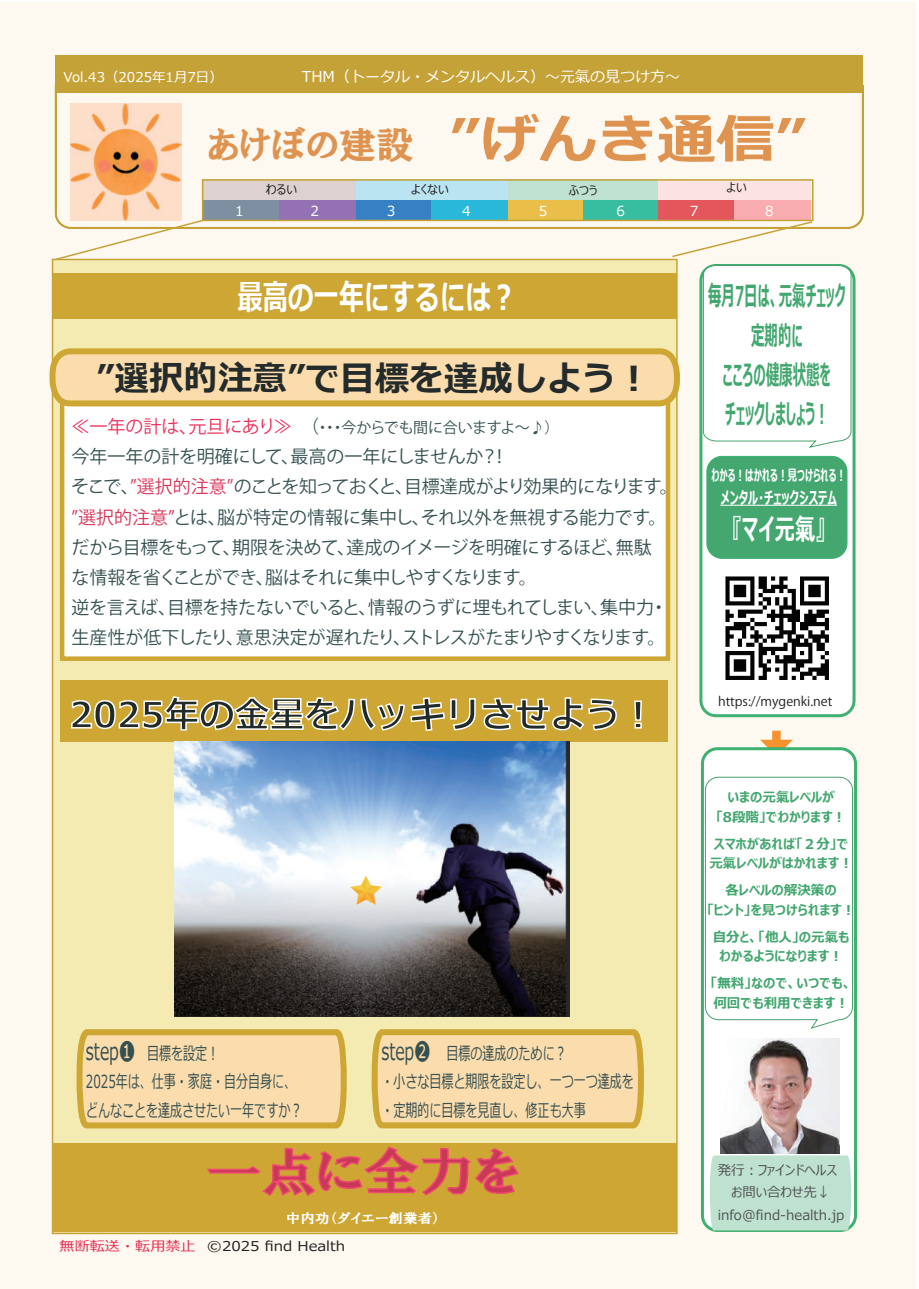
<style>
.page{position:relative;width:919px;height:1289px;background:#fff}
.page>*{position:absolute;margin:0;border:0;box-sizing:border-box;transform-origin:0 0}
.t1{font:700 52.5px "Meiryo";color:#df9351;scale:1.12 1}
.t2{font:51px "HGP Soei Presence EB";color:#c93957;scale:1.08 1}
.t3{font:700 36px "Meiryo";color:#222a2a}
.t4{font:700 34.5px "Meiryo";color:#242b2b}
.t5{font:700 34.5px "Meiryo";color:#fff;scale:.73 1}
.t6{font:700 29.1px "Meiryo UI";color:#fff;scale:.7 1}
.t7{font:700 27.3px/39.5px "Meiryo UI";color:#43a76f;text-align:center;scale:.49 1}
.t8{font:18px/30px "Koz Go Pr 6 N";letter-spacing:-.02em;color:#365151}
.t9{font:18px/28.5px "Meiryo";color:#365050;scale:.67 1}
.t10{font:700 16.8px "Meiryo UI";color:#fff;scale:.7 1}
.t11{font:700 15.3px "Meiryo UI";color:#fff;scale:.63 1}
.t12{font:15px "Koz Go Pr 6 N";letter-spacing:-.04em;color:#365151}
.t13{font:15px "Meiryo";color:#fff}
.t14{font:13.8px "Meiryo";color:#fff}
.t15{font:700 13.5px/19.5px "Meiryo UI";color:#43a76f;text-align:center}
.t16{font:13.5px/22.5px "Meiryo UI";color:#515354;text-align:center}
.t17{font:13.5px "Meiryo";color:#231f20;scale:1.12 1}
.t18{font:13.5px "Meiryo";color:#fff}
.t19{font:13.5px "HGP Soei Presence EB";color:#fff;scale:1.08 1}
.t20{font:12.75px "Koz Go Pr 6 N";color:#231f20}
.t21{font:12.75px "Meiryo UI";color:#231f20}
.s1{font-family:"HGP Soei Presence EB";font-weight:400;font-size:37.5px}
.s2{font-size:18px;color:#ed2e5a}
.s3{font-size:18px}
.s4{color:#d83759}
.s5{font-size:24px}
.s6{color:#e72e52}
.s7{font-family:"Koz Go Pr 6 N"}
</style>
<div class="page">
<div style="left:0;top:3px;width:915px;height:1285px;background:#fef9f0"></div>
<div style="left:52px;top:259px;width:625px;height:975px;background:#f4ebb2;border:2px solid #c5a238"></div>
<svg style="left:54px;top:84px;width:810px;height:145px"></svg>
<div style="left:55px;top:55px;width:808px;height:38px;background:#c5a238"></div>
<img style="left:71px;top:104px;width:110px;height:115px">
<svg style="left:54px;top:219px;width:150px;height:42px"></svg>
<svg style="left:670px;top:221px;width:143px;height:37px"></svg>
<div style="left:507px;top:200px;width:76px;height:21px;background:#e9bf4a"></div>
<div style="left:507px;top:179px;width:152px;height:21px;background:#bee1d0"></div>
<div style="left:583px;top:200px;width:76px;height:21px;background:#37bda0"></div>
<div style="left:658px;top:200px;width:76px;height:21px;background:#e3575c"></div>
<div style="left:658px;top:179px;width:152px;height:21px;background:#fce3e3"></div>
<div style="left:734px;top:200px;width:76px;height:21px;background:#f8acaf"></div>
<div style="left:355px;top:200px;width:76px;height:21px;background:#3681c3"></div>
<div style="left:355px;top:179px;width:152px;height:21px;background:#bbe4f3"></div>
<div style="left:431px;top:200px;width:76px;height:21px;background:#29b8da"></div>
<div style="left:203px;top:200px;width:77px;height:21px;background:#7d8fa1"></div>
<div style="left:203px;top:179px;width:153px;height:21px;background:#ddd2cf"></div>
<div style="left:279px;top:200px;width:77px;height:21px;background:#9471b2"></div>
<div style="left:202px;top:179px;width:611px;height:42px;border:2px solid #c5a238"></div>
<div style="left:772px;top:730px;width:8px;height:17px;background:#f69130"></div>
<svg style="left:760px;top:739px;width:32px;height:8px"></svg>
<div style="left:700px;top:265px;width:154px;height:450px;background:#fff;border-radius:15px"></div>
<div style="left:699px;top:264px;width:156px;height:453px;border:3px solid #3eb071;border-radius:15px"></div>
<div style="left:706px;top:456px;width:140px;height:102px;background:#43a76f;border-radius:15px"></div>
<div style="left:706px;top:456px;width:141px;height:103px;border:1px solid #3eb071;border-radius:15px"></div>
<hr style="left:720px;top:505px;width:117px;height:1px;background:#fff">
<img style="left:725px;top:576px;width:104px;height:104px">
<div style="left:702px;top:748px;width:153px;height:482px;background:#fff;border-radius:15px"></div>
<div style="left:700px;top:747px;width:156px;height:484px;border:3px solid #3eb071;border-radius:15px"></div>
<img style="left:720px;top:1038px;width:118px;height:115px">
<div style="left:710px;top:1155px;width:140px;height:75px;background:#bee1d0"></div>
<svg style="left:704px;top:776px;width:149px;height:253px"></svg>
<svg style="left:702px;top:265px;width:149px;height:183px"></svg>
<div style="left:60px;top:385px;width:610px;height:276px;background:#fff;border:4px solid #cda633"></div>
<div style="left:53px;top:274px;width:623px;height:45px;background:#cda633"></div>
<svg style="left:49px;top:345px;width:631px;height:64px"></svg>
<div style="left:52px;top:1143px;width:624px;height:88px;background:#cda633"></div>
<svg style="left:207px;top:1146px;width:312px;height:50px"></svg>
<div style="left:61px;top:679px;width:607px;height:62px;background:#cda633"></div>
<svg style="left:71px;top:696px;width:546px;height:35px"></svg>
<svg style="left:634px;top:700px;width:8px;height:29px"></svg>
<img style="left:174px;top:741px;width:395px;height:274px">
<img style="left:350px;top:874px;width:32px;height:31px">
<svg style="left:76px;top:1015px;width:568px;height:114px"></svg>
<p class="t13" style="left:302px;top:66px;width:380px">THM（トータル・メンタルヘルス）～元氣の見つけ方～</p>
<h1 class="t1" style="left:207px;top:102px;width:536px"><span class="s1">あけぼの建設</span> ”げんき通信”</h1>
<p class="t18" style="left:63px;top:68px;width:161px">Vol.43（2025年1月7日）</p>
<p class="t21" style="left:266px;top:181px;width:32px">わるい</p>
<p class="t21" style="left:411px;top:180px;width:39px">よくない</p>
<p class="t21" style="left:568px;top:182px;width:30px">ふつう</p>
<p class="t21" style="left:726px;top:179px;width:22px">よい</p>
<p class="t14" style="left:235px;top:201px;width:10px">1</p>
<p class="t14" style="left:310px;top:201px;width:10px">2</p>
<p class="t14" style="left:387px;top:201px;width:10px">3</p>
<p class="t14" style="left:462px;top:201px;width:10px">4</p>
<p class="t14" style="left:538px;top:201px;width:10px">5</p>
<p class="t14" style="left:614px;top:201px;width:15px">６</p>
<p class="t14" style="left:689px;top:201px;width:10px">7</p>
<p class="t14" style="left:765px;top:201px;width:10px">8</p>
<h3 class="t5" style="left:212px;top:273px;width:418px">　最高の一年にするには︖</h3>
<h3 class="t4" style="left:96px;top:354px;width:556px">”選択的注意”で目標を達成しよう︕</h3>
<p class="t12" style="left:71px;top:419px;width:489px"><span class="s2">≪一年の計は、元旦にあり≫</span><span class="s3">　（</span>・・・今からでも間に合いますよ～♪）</p>
<p class="t8" style="left:71px;top:442px;width:608px">今年一年の計を明確にして、最高の一年にしませんか？！<br>そこで、<span class="s4">”選択的注意”</span>のことを知っておくと、目標達成がより効果的になります。<span class="s4">”選択的注意”</span>とは、脳が特定の情報に集中し、それ以外を無視する能力です。だから目標をもって、期限を決めて、達成のイメージを明確にするほど、無駄<br>な情報を省くことができ、脳はそれに集中しやすくなります。<br>逆を言えば、目標を持たないでいると、情報のうずに埋もれてしまい、集中力・生産性が低下したり、意思決定が遅れたり、ストレスがたまりやすくなります。</p>
<h3 class="t3" style="left:69px;top:689px;width:588px">2025年の金星をハッキリさせよう︕</h3>
<p class="t9" style="left:86px;top:1039px;width:324px"><span class="s5">step❶</span>　目標を設定︕<br>2025年は、仕事・家庭・自分自身に、どんなことを達成させたい一年ですか︖</p>
<h2 class="t2" style="left:206px;top:1145px;width:291px">一点に全力を</h2>
<p class="t19" style="left:286px;top:1211px;width:144px">中内功（ダイエー創業者）</p>
<p class="t9" style="left:381px;top:1039px;width:378px"><span class="s5">step❷　</span>目標の達成のために︖<br>・小さな目標と期限を設定し、一つ一つ達成を・定期的に目標を見直し、修正も大事</p>
<p class="t17" style="left:60px;top:1236px;width:256px"><span class="s6">無断転送・転用禁止</span> ©2025 find Health</p>
<h3 class="t7" style="left:708px;top:278px;width:282px">毎月7日は、元氣チェック定期的に<br>こころの健康状態を<br>チェックしましょう︕</h3>
<p class="t11" style="left:711px;top:464px;width:215px">わかる︕はかれる︕見つけられる︕</p>
<p class="t10" style="left:720px;top:485px;width:168px">メンタル・チェックシステム</p>
<h3 class="t6" style="left:731px;top:509px;width:135px">『マイ元氣』</h3>
<p class="t20" style="left:718px;top:694px;width:116px">https://mygenki.net</p>
<p class="t15" style="left:716px;top:788px;width:131px">いまの元氣レベルが<br>「8段階」でわかります︕</p>
<p class="t15" style="left:709px;top:834px;width:145px">スマホがあれば「２分」で元氣レベルがはかれます︕</p>
<p class="t15" style="left:707px;top:881px;width:150px">各レベルの解決策の<br>「ヒント」を見つけられます︕</p>
<p class="t15" style="left:712px;top:927px;width:138px">自分と、「他人」の元氣もわかるようになります︕</p>
<p class="t15" style="left:710px;top:974px;width:143px;text-align:left">「無料」なので、いつでも、何回でも利用できます︕</p>
<p class="t16" style="left:717px;top:1159px;width:128px">発行︓ファインドヘルスお問い合わせ先<span class="s7">↓ </span>info@find-health.jp</p>
</div>
